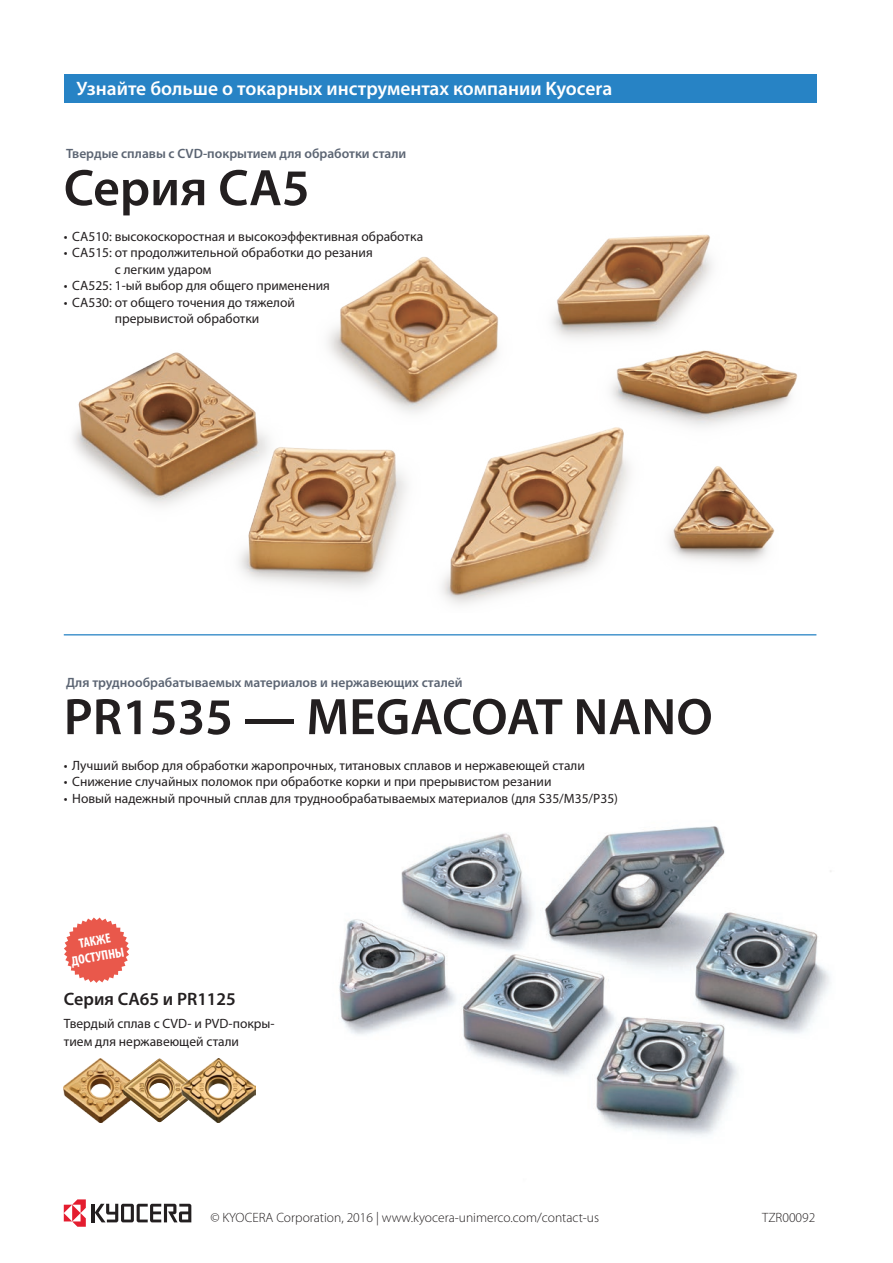
<style>
.page{position:relative;width:893px;height:1263px;background:#fff}
.page>*{position:absolute;margin:0;border:0;box-sizing:border-box;transform-origin:0 0}
.t1{font:600 51.75px "Myriad Pro";color:#231f20}
.t2{font:600 19.5px "Myriad Pro";color:#fff}
.t3{font:600 18px "Myriad Pro";color:#231f20}
.t4{font:13.5px/16.5px "Myriad Pro";color:#231f20}
.t5{font:600 13.5px "Myriad Pro";color:#5c6573}
.t6{font:300 13.5px "Myriad Pro";color:#231f20}
.t7{font:700 condensed 13.5px/16.2px "Myriad Pro";color:#fff;text-align:center}
</style>
<div class="page">
<img style="left:172px;top:826px;width:659px;height:397px">
<img style="left:73px;top:234px;width:725px;height:371px">
<hr style="left:91px;top:1204px;width:4px;height:18px;background:#231f20">
<svg style="left:95px;top:1204px;width:96px;height:18px"></svg>
<svg style="left:64px;top:1199px;width:22px;height:28px"></svg>
<div style="left:64px;top:74px;width:752px;height:28px;background:#2783c5"></div>
<hr style="left:64px;top:634px;width:752px;height:1px;background:#2783c5">
<img style="left:64px;top:1058px;width:59px;height:64px">
<img style="left:123px;top:1058px;width:59px;height:64px">
<svg style="left:64px;top:917px;width:65px;height:66px"></svg>
<img style="left:182px;top:1058px;width:73px;height:64px">
<h2 class="t2" style="left:77px;top:76px;width:537px">Узнайте больше о токарных инструментах компании Kyocera</h2>
<p class="t5" style="left:66px;top:145px;width:342px">Твердые сплавы с CVD-покрытием для обработки стали</p>
<h1 class="t1" style="left:64px;top:155px;width:247px">Серия CA5</h1>
<p class="t4" style="left:64px;top:228px;width:361px">• CA510: высокоскоростная и высокоэффективная обработка</p>
<p class="t4" style="left:115px;top:244px;width:259px;text-indent:-51px">• CA515: от продолжительной обработки до резания с легким ударом</p>
<p class="t4" style="left:64px;top:277px;width:268px">• CA525: 1-ый выбор для общего применения</p>
<p class="t4" style="left:115px;top:294px;width:182px;text-indent:-51px">• CA530: от общего точения до тяжелой прерывистой обработки</p>
<p class="t5" style="left:66px;top:673px;width:398px">Для труднообрабатываемых материалов и нержавеющих сталей</p>
<h1 class="t1" style="left:64px;top:684px;width:650px">PR1535 — MEGACOAT NANO</h1>
<p class="t4" style="left:64px;top:757px;width:523px">• Лучший выбор для обработки жаропрочных, титановых сплавов и нержавеющей стали</p>
<p class="t4" style="left:64px;top:773px;width:489px">• Снижение случайных поломок при обработке корки и при прерывистом резании</p>
<p class="t4" style="left:64px;top:790px;width:556px">• Новый надежный прочный сплав для труднообрабатываемых материалов (для S35/M35/P35)</p>
<p class="t7" style="left:67px;top:937px;width:55px;rotate:-10deg">ТАКЖЕ<br>ДОСТУПНЫ</p>
<h3 class="t3" style="left:64px;top:988px;width:173px">Серия CA65 и PR1125</h3>
<p class="t4" style="left:64px;top:1014px;width:212px;line-height:18px">Твердый сплав с CVD- и PVD-покры&shy;тием для нержавеющей стали</p>
<p class="t6" style="left:210px;top:1210px;width:390px">© KYOCERA Corporation, 2016 | www.kyocera-unimerco.com/contact-us</p>
<p class="t6" style="left:762px;top:1210px;width:55px">TZR00092</p>
</div>
